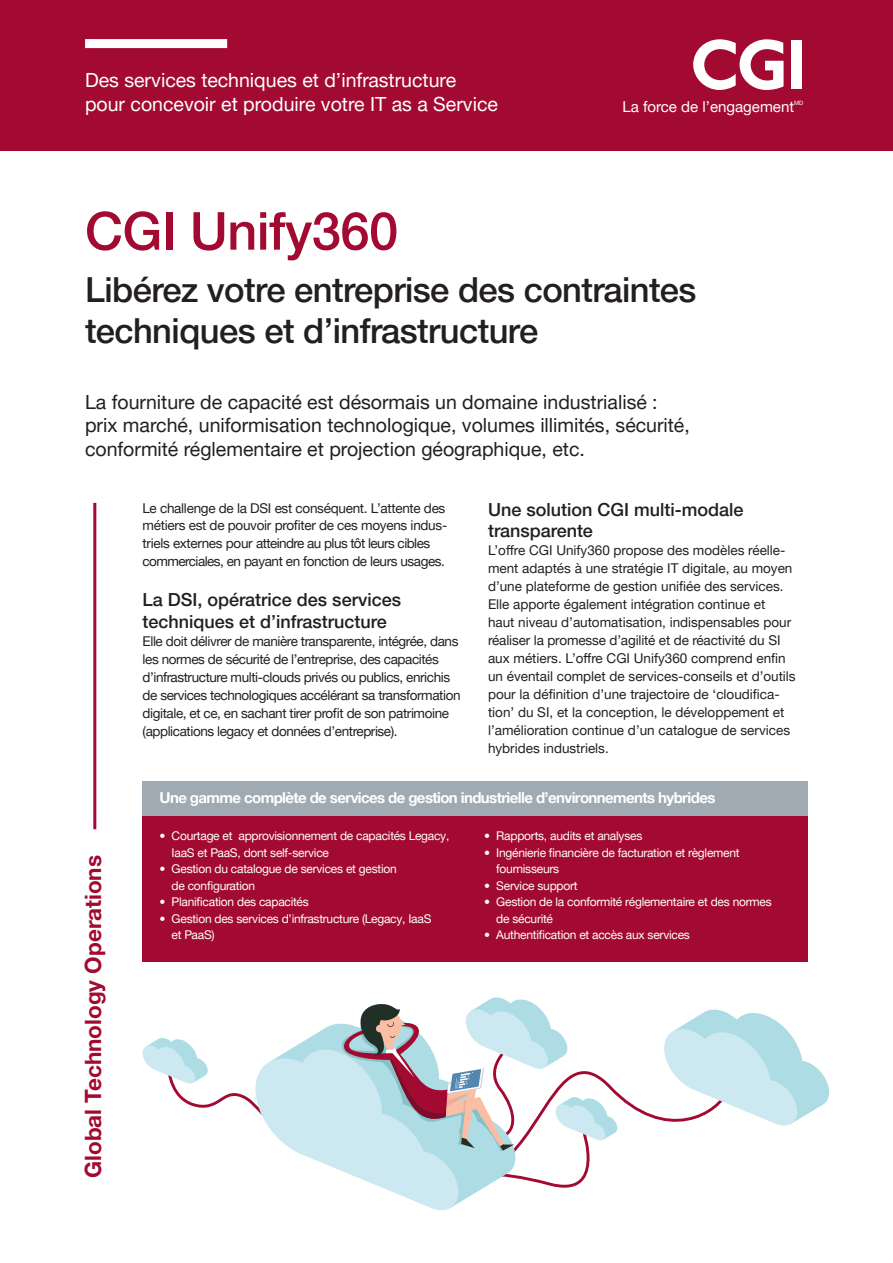
<style>
.page{position:relative;width:893px;height:1263px;background:#fff}
.page>*{position:absolute;margin:0;border:0;box-sizing:border-box;transform-origin:0 0}
.t1{font:500 52.5px "Helvetica Neue";letter-spacing:-.01em;color:#a30a32}
.t2{font:500 34.5px/40.5px "Helvetica Neue";letter-spacing:-.015em;color:#231f20}
.t3{font:700 22.5px "Helvetica Neue";color:#a30a32}
.t4{font:19.5px/23.4px "Helvetica Neue";color:#231f20}
.t5{font:19.5px/23.4px "Helvetica Neue";color:#fff}
.t6{font:500 18px/21.6px "Helvetica Neue";color:#231f20}
.t7{font:15.15px "Helvetica Neue";color:#fff}
.t8{font:700 15px "Helvetica Neue";letter-spacing:-.04em;color:#fff}
.t9{font:13.5px/18px "Helvetica Neue";color:#231f20}
.t10{font:13.5px/18px "Helvetica Neue";letter-spacing:-.02em;color:#231f20}
.t11{font:12px/16.5px "Helvetica Neue";letter-spacing:-.02em;color:#fff}
.t12{font:5.85px "Helvetica Neue";color:#fff}
</style>
<div class="page">
<div style="left:143px;top:815px;width:665px;height:147px;background:#a30a32"></div>
<div style="left:143px;top:781px;width:665px;height:35px;background:#9faab2"></div>
<svg style="left:143px;top:997px;width:686px;height:214px"></svg>
<hr style="left:93px;top:503px;width:3px;height:326px;background:#a30a32">
<div style="left:0;top:0;width:893px;height:151px;background:#a30a32"></div>
<svg style="left:693px;top:39px;width:90px;height:51px"></svg>
<div style="left:792px;top:40px;width:10px;height:49px;background:#fff"></div>
<div style="left:85px;top:39px;width:142px;height:9px;background:#fff"></div>
<h3 class="t5" style="left:85px;top:69px;width:414px">Des services techniques et d’infrastructure pour concevoir et produire votre IT as a Service</h3>
<p class="t7" style="left:622px;top:97px;width:173px">La force de l’engagement</p>
<p class="t12" style="left:794px;top:99px;width:11px">MD</p>
<h1 class="t1" style="left:85px;top:199px;width:315px">CGI Unify360</h1>
<h2 class="t2" style="left:85px;top:270px;width:613px">Libérez votre entreprise des contraintes techniques et d’infrastructure</h2>
<h3 class="t4" style="left:85px;top:390px;width:606px">La fourniture de capacité est désormais un domaine industrialisé : prix marché, uniformisation technologique, volumes illimités, sécurité, conformité réglementaire et projection géographique, etc.</h3>
<p class="t10" style="left:143px;top:499px;width:306px">Le challenge de la DSI est conséquent. L’attente des métiers est de pouvoir profiter de ces moyens indus&shy;triels externes pour atteindre au plus tôt leurs cibles commerciales, en payant en fonction de leurs usages.</p>
<h3 class="t6" style="left:143px;top:589px;width:260px">La DSI, opératrice des services techniques et d’infrastructure</h3>
<p class="t10" style="left:143px;top:632px;width:319px">Elle doit délivrer de manière transparente, intégrée, dans les normes de sécurité de l’entreprise, des capacités d’infrastructure multi-clouds privés ou publics, enrichis de services technologiques accélérant sa transformation digitale, et ce, en sachant tirer profit de son patrimoine (applications legacy et données d’entreprise).</p>
<h3 class="t6" style="left:488px;top:498px;width:257px">Une solution CGI multi-modale transparente</h3>
<p class="t9" style="left:488px;top:541px;width:309px">L’offre CGI Unify360 propose des modèles réelle&shy;ment adaptés à une stratégie IT digitale, au moyen d’une plateforme de gestion unifiée des services.<br>Elle apporte également intégration continue et<br>haut niveau d’automatisation, indispensables pour réaliser la promesse d’agilité et de réactivité du SI aux métiers. L’offre CGI Unify360 comprend enfin un éventail complet de services-conseils et d’outils pour la définition d’une trajectoire de ‘cloudifica&shy;tion’ du SI, et la conception, le développement et l’amélioration continue d’un catalogue de services hybrides industriels.</p>
<h3 class="t3" style="left:79px;top:1178px;width:324px;rotate:-90deg">Global Technology Operations</h3>
<p class="t8" style="left:160px;top:788px;width:557px">Une gamme complète de services de gestion industrielle d’environnements hybrides</p>
<p class="t11" style="left:172px;top:828px;width:279px;text-indent:-12px">• Courtage et approvisionnement de capacités Legacy,<br>IaaS et PaaS, dont self-service</p>
<p class="t11" style="left:172px;top:861px;width:227px;text-indent:-12px">• Gestion du catalogue de services et gestion de configuration</p>
<p class="t11" style="left:160px;top:894px;width:151px">• Planification des capacités</p>
<p class="t11" style="left:172px;top:910px;width:261px;text-indent:-12px">• Gestion des services d’infrastructure (Legacy, IaaS et PaaS)</p>
<p class="t11" style="left:484px;top:828px;width:160px">• Rapports, audits et analyses</p>
<p class="t11" style="left:496px;top:844px;width:245px;text-indent:-12px">• Ingénierie financière de facturation et règlement fournisseurs</p>
<p class="t11" style="left:484px;top:877px;width:95px">• Service support</p>
<p class="t11" style="left:496px;top:894px;width:277px;text-indent:-12px">• Gestion de la conformité réglementaire et des normes de sécurité</p>
<p class="t11" style="left:484px;top:927px;width:207px">• Authentification et accès aux services</p>
</div>
